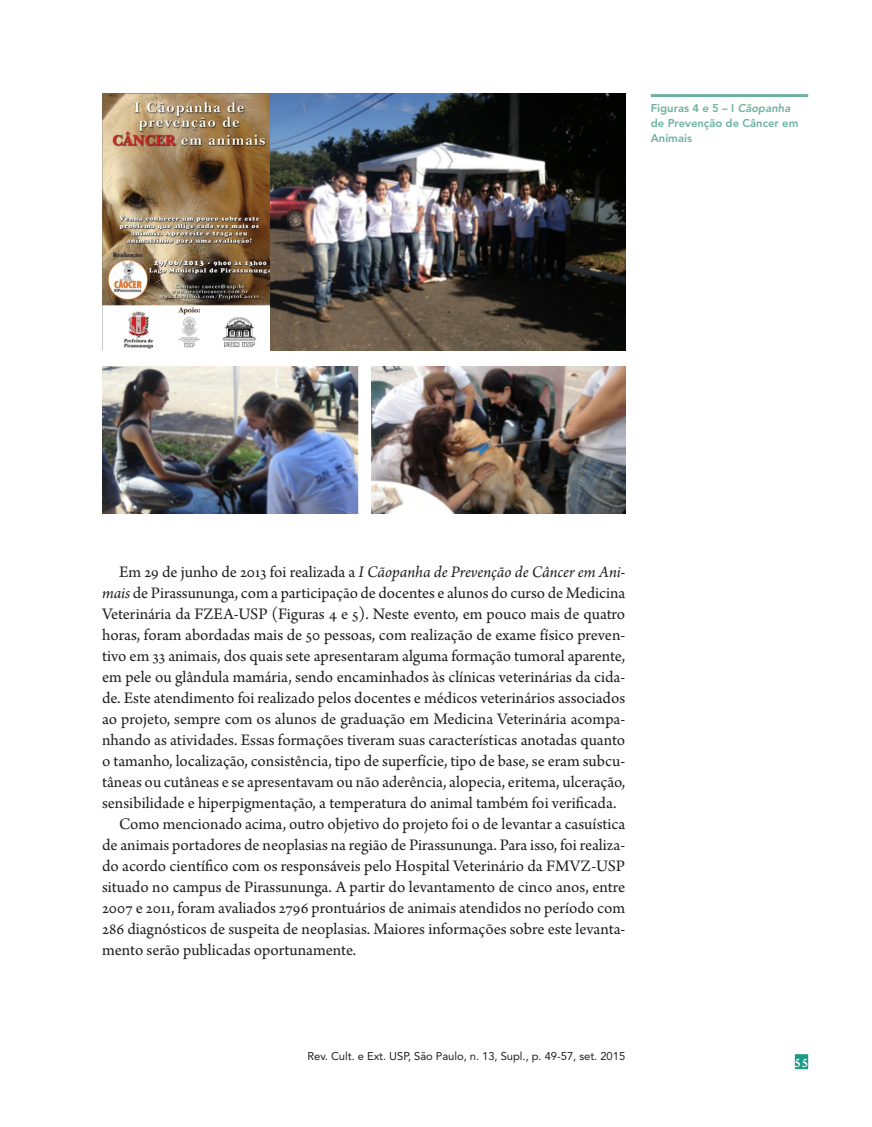
<style>
.page{position:relative;width:872px;height:1127px;background:#fff}
.page>*{position:absolute;margin:0;border:0;box-sizing:border-box;transform-origin:0 0}
.texto{font:16.95px/21px "Arno Pro";letter-spacing:-.005em;color:#231f20;text-align:justify}
.t1{font:600 15px "Arno Pro";color:#fff}
.t2{font:11.25px "Avenir LT Std";letter-spacing:-.005em;color:#231f20}
.legenda_fio_acima{font:800 11.25px/15px "Avenir LT Std";color:#6eb1a2}
.s1{font-style:italic}
</style>
<div class="page">
<div style="left:795px;top:1054px;width:13px;height:15px;background:#1b9a86"></div>
<img style="left:102px;top:94px;width:169px;height:257px">
<img style="left:271px;top:94px;width:354px;height:257px">
<hr style="left:651px;top:94px;width:157px;height:3px;background:#6eb1a2">
<img style="left:102px;top:367px;width:256px;height:147px">
<img style="left:371px;top:367px;width:254px;height:147px">
<p class="legenda_fio_acima" style="left:651px;top:101px;width:149px">Figuras 4 e 5 – I <span class="s1">Cãopanha </span>de Prevenção de Câncer em<br>Animais</p>
<p class="texto" style="left:102px;top:562px;width:525px;text-indent:17px">Em 29 de junho de 2013 foi realizada a <span class="s1">I Cãopanha de Prevenção de Câncer em Ani&shy;mais</span> de Pirassununga, com a participação de docentes e alunos do curso de Medicina Veterinária da FZEA-USP (Figuras 4 e 5). Neste evento, em pouco mais de quatro horas, foram abordadas mais de 50 pessoas, com realização de exame físico preven&shy;tivo em 33 animais, dos quais sete apresentaram alguma formação tumoral aparente, em pele ou glândula mamária, sendo encaminhados às clínicas veterinárias da cida&shy;de. Este atendimento foi realizado pelos docentes e médicos veterinários associados ao projeto, sempre com os alunos de graduação em Medicina Veterinária acompa&shy;nhando as atividades. Essas formações tiveram suas características anotadas quanto o tamanho, localização, consistência, tipo de superfície, tipo de base, se eram subcu&shy;tâneas ou cutâneas e se apresentavam ou não aderência, alopecia, eritema, ulceração, sensibilidade e hiperpigmentação, a temperatura do animal também foi verificada.</p>
<p class="texto" style="left:102px;top:814px;width:525px;text-indent:17px">Como mencionado acima, outro objetivo do projeto foi o de levantar a casuística de animais portadores de neoplasias na região de Pirassununga. Para isso, foi realiza&shy;do acordo científico com os responsáveis pelo Hospital Veterinário da FMVZ-USP situado no campus de Pirassununga. A partir do levantamento de cinco anos, entre 2007 e 2011, foram avaliados 2796 prontuários de animais atendidos no período com 286 diagnósticos de suspeita de neoplasias. Maiores informações sobre este levanta&shy;mento serão publicadas oportunamente.</p>
<p class="t2" style="left:307px;top:1049px;width:319px">Rev. Cult. e Ext. USP, São Paulo, n. 13, Supl., p. 49-57, set. 2015</p>
<p class="t1" style="left:795px;top:1052px;width:15px">55</p>
</div>
